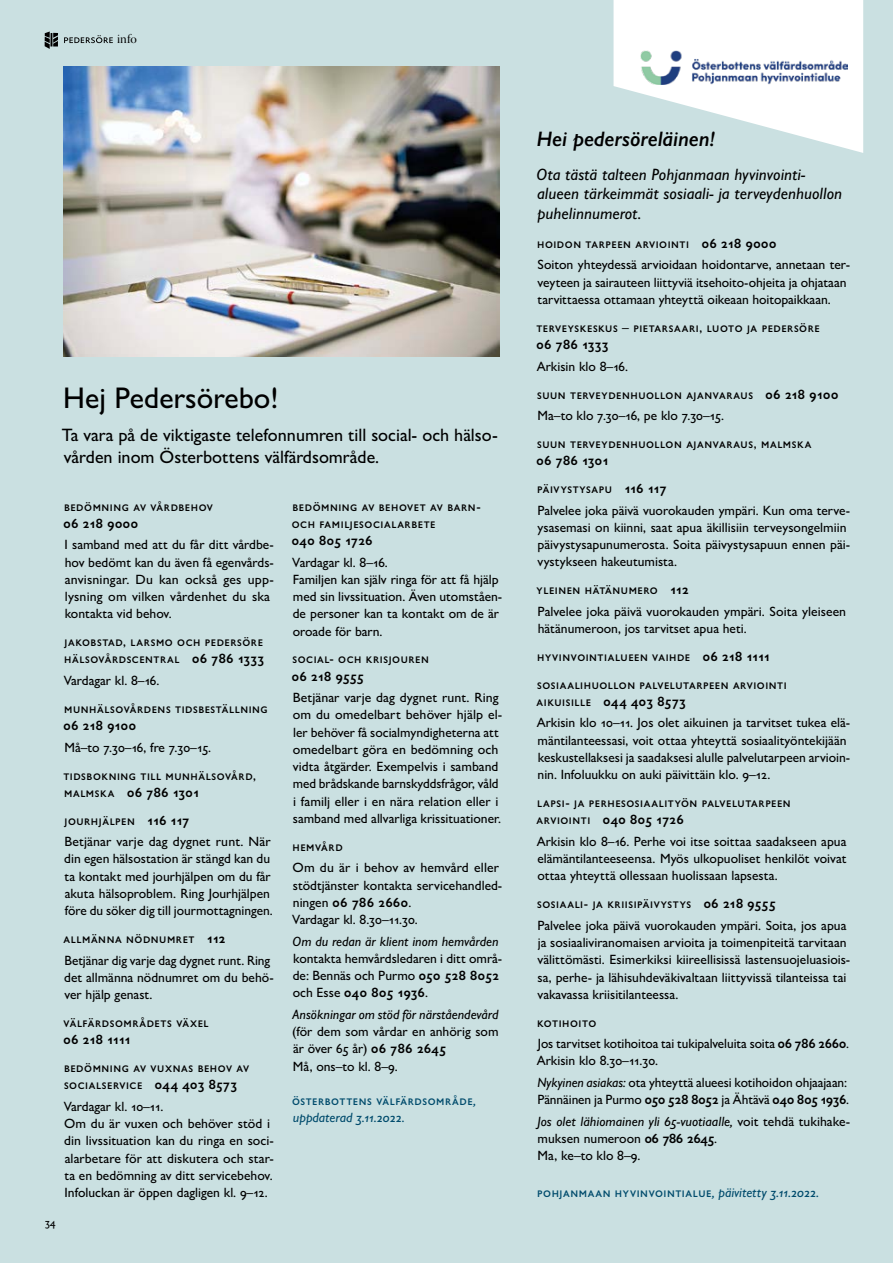
<style>
.page{position:relative;width:893px;height:1263px;background:#cae0e1}
.page>*{position:absolute;margin:0;border:0;box-sizing:border-box;transform-origin:0 0}
.Otsikko_2{font:500 30px "Gill Sans Nova";color:#000}
.Juuri_nyt__otsikko{font:italic 600 21px "Gill Sans Nova";color:#000}
.Ingress_2{font:500 18px/21.6px "Gill Sans Nova";color:#000}
.Ingressi_2{font:italic 500 16.5px/19.5px "Gill Sans Nova";letter-spacing:.005em;color:#000}
.Just_nu__brödtext__f{font:500 13.5px/17.2px "Gill Sans Nova";color:#000}
.Leipäteksti__eka_ilm{font:500 13.5px/17.2px "Gill Sans Nova";color:#000}
.Österbottens_välfärd{font:500 13.5px/17.2px "Gill Sans Nova";letter-spacing:.045em;color:#000}
.Leipäteksti__eka_ilm-2{font:italic 500 13.5px/17.2px "Gill Sans Nova";letter-spacing:.005em;color:#000}
.Fotnot{font:500 13.5px/17.2px "Gill Sans Nova";letter-spacing:.04em;color:#004b6c}
.Fotnot__suom{font:500 13.5px "Gill Sans Nova";letter-spacing:.045em;color:#004b6c}
.Just_nu__brödtext__f-2{font:italic 500 13.5px "Gill Sans Nova";color:#000}
.Österbottens_välfärd-2{font:600 13.5px "Gill Sans Nova";letter-spacing:.02em;color:#000}
.t1{font:12.75px "Warnock Pro Disp";color:#000}
.t2{font:500 11.25px "Gill Sans Nova";color:#000}
.s1{font-weight:600}
.s2{font-style:italic}
.s3{font-style:normal}
.s4{font-weight:600;font-style:normal}
</style>
<div class="page">
<img style="left:64px;top:66px;width:435px;height:290px">
<svg style="left:613px;top:0;width:250px;height:153px"></svg>
<img style="left:640px;top:50px;width:207px;height:35px">
<svg style="left:64px;top:35px;width:49px;height:8px"></svg>
<svg style="left:45px;top:31px;width:13px;height:18px"></svg>
<p class="t1" style="left:117px;top:32px;width:21px">info</p>
<p class="Otsikko_2" style="left:63px;top:379px;width:217px">Hej Pedersörebo!</p>
<p class="Ingress_2" style="left:62px;top:424px;width:437px">Ta vara på de viktigaste telefonnumren till social- och hälso&shy;vården inom Österbottens välfärdsområde.</p>
<p class="Österbottens_välfärd" style="left:292px;top:497px;width:191px">Bedömning av behovet av barn&shy;och familjesocialarbete<br><span class="s1">040 805 1726</span></p>
<p class="Just_nu__brödtext__f" style="left:292px;top:553px;width:97px">Vardagar kl. 8–16.</p>
<p class="Just_nu__brödtext__f" style="left:293px;top:570px;width:211px">Familjen kan själv ringa för att få hjälp med sin livssituation. Även utomståen&shy;de personer kan ta kontakt om de är oroade för barn.</p>
<p class="Österbottens_välfärd" style="left:292px;top:650px;width:137px">Social- och krisjouren<br><span class="s1">06 218 9555</span></p>
<p class="Just_nu__brödtext__f" style="left:293px;top:689px;width:211px">Betjänar varje dag dygnet runt. Ring om du omedelbart behöver hjälp el&shy;ler behöver få socialmyndigheterna att omedelbart göra en bedömning och vidta åtgärder. Exempelvis i samband med brådskande barnskyddsfrågor, våld i familj eller i en nära relation eller i samband med allvarliga krissituationer.</p>
<p class="Österbottens_välfärd" style="left:292px;top:837px;width:52px">Hemvård</p>
<p class="Just_nu__brödtext__f" style="left:293px;top:859px;width:211px">Om du är i behov av hemvård eller stödtjänster kontakta servicehandled&shy;ningen <span class="s1">06 786 2660</span>.</p>
<p class="Just_nu__brödtext__f" style="left:292px;top:911px;width:127px">Vardagar kl. 8.30–11.30.</p>
<p class="Just_nu__brödtext__f" style="left:292px;top:932px;width:211px"><span class="s2">Om du redan är klient inom hemvården </span>kontakta hemvårdsledaren i ditt områ&shy;de: Bennäs och Purmo <span class="s1">050 528 8052 </span>och Esse <span class="s1">040 805 1936</span>.</p>
<p class="Just_nu__brödtext__f-2" style="left:293px;top:1006px;width:207px">Ansökningar om stöd för närståendevård</p>
<p class="Just_nu__brödtext__f" style="left:292px;top:1023px;width:208px">(för dem som vårdar en anhörig som är över 65 år) <span class="s1">06 786 2645</span></p>
<p class="Just_nu__brödtext__f" style="left:293px;top:1057px;width:106px">Må, ons–to kl. 8–9.</p>
<p class="Fotnot" style="left:292px;top:1092px;width:185px">Österbottens välfärdsområde<span class="s2">, uppdaterad 3.11.2022.</span></p>
<p class="Österbottens_välfärd" style="left:63px;top:497px;width:151px">Bedömning av vårdbehov<br><span class="s1">06 218 9000</span></p>
<p class="Just_nu__brödtext__f" style="left:65px;top:536px;width:211px">I samband med att du får ditt vårdbe&shy;hov bedömt kan du även få egenvårds&shy;anvisningar. Du kan också ges upp&shy;lysning om vilken vårdenhet du ska kontakta vid behov.</p>
<p class="Österbottens_välfärd" style="left:64px;top:633px;width:201px">Jakobstad, Larsmo och Pedersöre hälsovårdscentral <span class="s1">06 786 1333</span></p>
<p class="Just_nu__brödtext__f" style="left:64px;top:672px;width:97px">Vardagar kl. 8–16.</p>
<p class="Österbottens_välfärd" style="left:64px;top:699px;width:9px">Mun</p>
<p class="Österbottens_välfärd" style="left:63px;top:699px;width:206px;text-indent:26px">hälsovårdens tidsbeställning<br><span class="s1">06 218 9100</span></p>
<p class="Just_nu__brödtext__f" style="left:65px;top:738px;width:148px">Må–to 7.30–16, fre 7.30–15.</p>
<p class="Österbottens_välfärd" style="left:63px;top:766px;width:194px">Tidsbokning till mun hälsovård,<br>Malmska <span class="s1">06 786 1301</span></p>
<p class="Österbottens_välfärd" style="left:65px;top:811px;width:126px">Jourhjälpen <span class="s1">116 117</span></p>
<p class="Just_nu__brödtext__f" style="left:64px;top:833px;width:210px">Betjänar varje dag dygnet runt. När din egen hälsostation är stängd kan du ta kontakt med jourhjälpen om du får akuta hälsoproblem. Ring Jourhjälpen före du söker dig till jourmottagningen.</p>
<p class="Österbottens_välfärd" style="left:64px;top:930px;width:164px">Allmänna nödnu mret <span class="s1">112</span></p>
<p class="Just_nu__brödtext__f" style="left:64px;top:951px;width:211px">Betjänar dig varje dag dygnet runt. Ring det allmänna nödnumret om du behö&shy;ver hjälp genast.</p>
<p class="Österbottens_välfärd" style="left:63px;top:1013px;width:147px">Välfärdsområdets växel<br><span class="s1">06 218 1111</span></p>
<p class="Österbottens_välfärd" style="left:64px;top:1059px;width:187px">Bedömning av vuxnas behov av socialservice <span class="s1">044 403 8573</span></p>
<p class="Just_nu__brödtext__f" style="left:64px;top:1097px;width:101px">Vardagar kl. 10–11.</p>
<p class="Just_nu__brödtext__f" style="left:64px;top:1115px;width:211px">Om du är vuxen och behöver stöd i din livssituation kan du ringa en soci&shy;alarbetare för att diskutera och star&shy;ta en bedömning av ditt servicebehov.<br>Infoluckan är öppen dagligen kl. 9–12.</p>
<p class="t2" style="left:45px;top:1215px;width:12px">34</p>
<p class="Juuri_nyt__otsikko" style="left:537px;top:126px;width:180px">Hei pedersöreläinen!</p>
<p class="Ingressi_2" style="left:536px;top:164px;width:307px">Ota tästä talteen Pohjanmaan hyvinvointi&shy;alueen tärkeimmät sosiaali- ja terveydenhuollon puhelinnumerot.</p>
<p class="Österbottens_välfärd" style="left:537px;top:235px;width:241px">Hoidon tarpeen arviointi <span class="s1">06 218 9000</span></p>
<p class="Leipäteksti__eka_ilm" style="left:538px;top:256px;width:314px">Soiton yhteydessä arvioidaan hoidontarve, annetaan ter&shy;veyteen ja sairauteen liittyviä itsehoito-ohjeita ja ohjataan tarvittaessa ottamaan yhteyttä oikeaan hoitopaikkaan.</p>
<p class="Österbottens_välfärd" style="left:536px;top:318px;width:285px">Terveyskeskus – Pietarsaari, Luoto ja Pedersöre<br><span class="s1">06 786 1333</span></p>
<p class="Leipäteksti__eka_ilm" style="left:537px;top:357px;width:93px">Arkisin klo 8–16.</p>
<p class="Österbottens_välfärd" style="left:537px;top:385px;width:8px">Suun</p>
<p class="Österbottens_välfärd" style="left:570px;top:385px;width:270px">terveydenhuollon ajanvaraus <span class="s1">06 218 9100</span></p>
<p class="Leipäteksti__eka_ilm" style="left:538px;top:407px;width:188px">Ma–to klo 7.30–16, pe klo 7.30–15.</p>
<p class="Österbottens_välfärd" style="left:537px;top:434px;width:8px">Suun</p>
<p class="Österbottens_välfärd" style="left:536px;top:434px;width:276px;text-indent:34px">terveydenhuollon ajanvaraus, Malmska<br><span class="s1">06 786 1301</span></p>
<p class="Österbottens_välfärd" style="left:537px;top:480px;width:69px">Päivystysapu</p>
<p class="Österbottens_välfärd-2" style="left:625px;top:480px;width:43px">116 117</p>
<p class="Leipäteksti__eka_ilm" style="left:538px;top:501px;width:314px">Palvelee joka päivä vuorokauden ympäri. Kun oma terve&shy;ysasemasi on kiinni, saat apua äkillisiin terveysongelmiin päivystysapunumerosta. Soita päivystysapuun ennen päi&shy;vystykseen hakeutumista.</p>
<p class="Österbottens_välfärd" style="left:537px;top:581px;width:154px">Yleinen hätänumero <span class="s1">112</span></p>
<p class="Leipäteksti__eka_ilm" style="left:538px;top:602px;width:310px">Palvelee joka päivä vuorokauden ympäri. Soita yleiseen hätänumeroon, jos tarvitset apua heti.</p>
<p class="Österbottens_välfärd" style="left:537px;top:647px;width:234px">Hyvinvointialueen vaihde <span class="s1">06 218 1111</span></p>
<p class="Österbottens_välfärd" style="left:537px;top:675px;width:252px">Sosiaalihuollon palvelutarpeen arviointi aikuisille <span class="s1">044 403 8573</span></p>
<p class="Leipäteksti__eka_ilm" style="left:537px;top:714px;width:315px">Arkisin klo 10–11. Jos olet aikuinen ja tarvitset tukea elä&shy;mäntilanteessasi, voit ottaa yhteyttä sosiaalityöntekijään keskustellaksesi ja saadaksesi alulle palvelutarpeen arvioin&shy;nin. Infoluukku on auki päivittäin klo. 9–12.</p>
<p class="Österbottens_välfärd" style="left:537px;top:794px;width:254px">Lapsi- ja perhesosiaalityön palvelutarpeen arviointi <span class="s1">040 805 1726</span></p>
<p class="Leipäteksti__eka_ilm" style="left:537px;top:832px;width:311px;text-align:justify">Arkisin klo 8–16. Perhe voi itse soittaa saadakseen apua elämäntilanteeseensa. Myös ulkopuoliset henkilöt voivat ottaa yhteyttä ollessaan huolissaan lapsesta.</p>
<p class="Österbottens_välfärd" style="left:537px;top:895px;width:240px">Sosiaali- ja kriisipäivystys <span class="s1">06 218 9555</span></p>
<p class="Leipäteksti__eka_ilm" style="left:537px;top:916px;width:314px">Palvelee joka päivä vuorokauden ympäri. Soita, jos apua ja sosiaaliviranomaisen arvioita ja toimenpiteitä tarvitaan välittömästi. Esimerkiksi kiireellisissä lastensuojeluasiois&shy;sa, perhe- ja lähisuhdeväkivaltaan liittyvissä tilanteissa tai vakavassa kriisitilanteessa.</p>
<p class="Österbottens_välfärd" style="left:537px;top:1013px;width:61px">Kotihoito</p>
<p class="Leipäteksti__eka_ilm" style="left:537px;top:1035px;width:314px">Jos tarvitset kotihoitoa tai tukipalveluita soita <span class="s1">06 786 2660</span>.<br>Arkisin klo 8.30–11.30.</p>
<p class="Leipäteksti__eka_ilm" style="left:538px;top:1073px;width:313px"><span class="s2">Nykyinen asiakas:</span> ota yhteyttä alueesi kotihoidon ohjaajaan:<br>Pännäinen ja Purmo <span class="s1">050 528 8052</span> ja Ähtävä <span class="s1">040 805 1936</span>.</p>
<p class="Leipäteksti__eka_ilm-2" style="left:537px;top:1112px;width:314px">Jos olet lähiomainen yli 65-vuotiaalle, <span class="s3">voit tehdä tukihake&shy;muksen numeroon</span> <span class="s4">06 786 2645</span><span class="s3">.</span></p>
<p class="Leipäteksti__eka_ilm" style="left:538px;top:1147px;width:104px">Ma, ke–to klo 8–9.</p>
<p class="Fotnot__suom" style="left:537px;top:1184px;width:283px">Pohjanmaan hyvinvointialue<span class="s2">, päivitetty 3.11.2022.</span></p>
</div>
